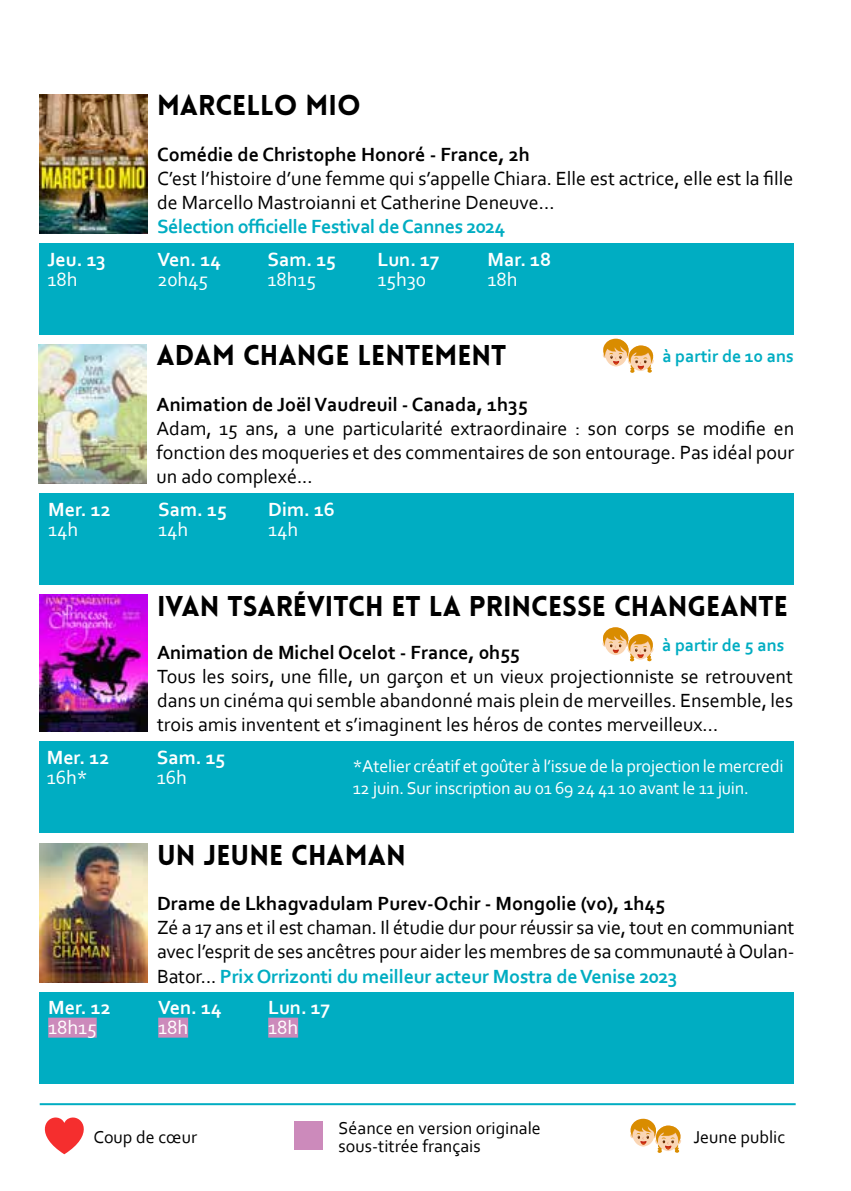
<style>
.page{position:relative;width:851px;height:1191px;background:#fff}
.page>*{position:absolute;margin:0;border:0;box-sizing:border-box;transform-origin:0 0}
.t1{font:900 28px "Lovelo";color:#000}
.t2{font:20px/24px "Corbel";color:#000;text-align:justify}
.t3{font:700 20px "Corbel";color:#000}
.t4{font:700 20px "Corbel";color:#fff}
.t5{font:20px "Corbel";color:#fff}
.t6{font:700 20px "Corbel";letter-spacing:-.02em;color:#00adc2}
.t7{font:18px/21.6px "Corbel";letter-spacing:-.015em;color:#fff}
.t8{font:18px/18px "Corbel";color:#000}
.t9{font:700 18px "Corbel";color:#00adc2}
.s1{font-weight:700;color:#00adc2}
</style>
<div class="page">
<hr style="left:40px;top:1103px;width:755px;height:2px;background:#00adc2">
<svg style="left:44px;top:1117px;width:40px;height:37px"></svg>
<svg style="left:630px;top:1118px;width:51px;height:35px"></svg>
<div style="left:294px;top:1121px;width:29px;height:29px;background:#cc8abb"></div>
<img style="left:39px;top:94px;width:108px;height:139px">
<div style="left:39px;top:243px;width:754px;height:91px;background:#00adc2"></div>
<img style="left:39px;top:344px;width:108px;height:139px">
<div style="left:39px;top:493px;width:754px;height:92px;background:#00adc2"></div>
<img style="left:39px;top:595px;width:108px;height:136px">
<div style="left:39px;top:741px;width:754px;height:91px;background:#00adc2"></div>
<img style="left:39px;top:844px;width:108px;height:138px">
<div style="left:39px;top:992px;width:754px;height:91px;background:#00adc2"></div>
<div style="left:48px;top:1017px;width:49px;height:20px;background:#cc8abb"></div>
<div style="left:158px;top:1017px;width:30px;height:20px;background:#cc8abb"></div>
<div style="left:268px;top:1017px;width:30px;height:20px;background:#cc8abb"></div>
<svg style="left:602px;top:339px;width:52px;height:34px"></svg>
<svg style="left:602px;top:627px;width:52px;height:34px"></svg>
<h1 class="t1" style="left:157px;top:88px;width:205px">MARCELLO MIO</h1>
<p class="t3" style="left:157px;top:142px;width:374px">Comédie de Christophe Honoré - France, 2h</p>
<p class="t2" style="left:157px;top:166px;width:638px">C’est l’histoire d’une femme qui s’appelle Chiara. Elle est actrice, elle est la fille de Marcello Mastroianni et Catherine Deneuve...</p>
<p class="t6" style="left:157px;top:214px;width:350px">Sélection officielle Festival de Cannes 2024</p>
<p class="t4" style="left:47px;top:247px;width:60px">Jeu. 13</p>
<p class="t5" style="left:47px;top:267px;width:31px">18h</p>
<p class="t4" style="left:157px;top:247px;width:65px">Ven. 14</p>
<p class="t5" style="left:157px;top:267px;width:52px">20h45</p>
<p class="t4" style="left:267px;top:247px;width:70px">Sam. 15</p>
<p class="t5" style="left:267px;top:267px;width:50px">18h15</p>
<p class="t4" style="left:377px;top:247px;width:63px">Lun. 17</p>
<p class="t5" style="left:377px;top:267px;width:50px">15h30</p>
<p class="t4" style="left:487px;top:247px;width:65px">Mar. 18</p>
<p class="t5" style="left:487px;top:267px;width:31px">18h</p>
<h1 class="t1" style="left:156px;top:338px;width:351px">ADAM CHANGE LENTEMENT</h1>
<p class="t3" style="left:156px;top:392px;width:373px">Animation de Joël Vaudreuil - Canada, 1h35</p>
<p class="t2" style="left:156px;top:416px;width:639px">Adam, 15 ans, a une particularité extraordinaire : son corps se modifie en fonction des moqueries et des commentaires de son entourage. Pas idéal pour un ado complexé...</p>
<p class="t9" style="left:662px;top:345px;width:133px">à partir de 10 ans</p>
<p class="t4" style="left:48px;top:497px;width:64px">Mer. 12</p>
<p class="t5" style="left:48px;top:517px;width:31px">14h</p>
<p class="t4" style="left:158px;top:497px;width:70px">Sam. 15</p>
<p class="t5" style="left:158px;top:517px;width:31px">14h</p>
<p class="t4" style="left:268px;top:497px;width:68px">Dim. 16</p>
<p class="t5" style="left:268px;top:517px;width:31px">14h</p>
<h1 class="t1" style="left:157px;top:588px;width:632px">IVAN TSARÉVITCH ET LA PRINCESSE CHANGEANTE</h1>
<p class="t3" style="left:157px;top:640px;width:364px">Animation de Michel Ocelot - France, 0h55</p>
<p class="t2" style="left:157px;top:664px;width:637px">Tous les soirs, une fille, un garçon et un vieux projectionniste se retrouvent dans un cinéma qui semble abandonné mais plein de merveilles. Ensemble, les trois amis inventent et s’imaginent les héros de contes merveilleux…</p>
<p class="t9" style="left:662px;top:634px;width:124px">à partir de 5 ans</p>
<p class="t4" style="left:47px;top:745px;width:64px">Mer. 12</p>
<p class="t5" style="left:47px;top:765px;width:42px">16h*</p>
<p class="t4" style="left:157px;top:745px;width:70px">Sam. 15</p>
<p class="t5" style="left:157px;top:765px;width:32px">16h</p>
<p class="t7" style="left:353px;top:755px;width:432px">*Atelier créatif et goûter à l’issue de la projection le mercredi<br>12 juin. Sur inscription au 01 69 24 41 10 avant le 11 juin.</p>
<h1 class="t1" style="left:157px;top:837px;width:250px">UN JEUNE CHAMAN</h1>
<p class="t3" style="left:157px;top:891px;width:509px">Drame de Lkhagvadulam Purev-Ochir - Mongolie (vo), 1h45</p>
<p class="t2" style="left:157px;top:915px;width:638px">Zé a 17 ans et il est chaman. Il étudie dur pour réussir sa vie, tout en communiant avec l’esprit de ses ancêtres pour aider les membres de sa communauté à Oulan-Bator... <span class="s1">Prix Orrizonti du meilleur acteur Mostra de Venise 2023</span></p>
<p class="t4" style="left:48px;top:994px;width:64px">Mer. 12</p>
<p class="t5" style="left:48px;top:1014px;width:50px">18h15</p>
<p class="t4" style="left:158px;top:994px;width:65px">Ven. 14</p>
<p class="t5" style="left:158px;top:1014px;width:31px">18h</p>
<p class="t4" style="left:268px;top:994px;width:63px">Lun. 17</p>
<p class="t5" style="left:268px;top:1014px;width:31px">18h</p>
<p class="t8" style="left:338px;top:1118px;width:204px">Séance en version originale sous-titrée français</p>
<p class="t8" style="left:93px;top:1127px;width:105px">Coup de cœur</p>
<p class="t8" style="left:693px;top:1127px;width:93px">Jeune public</p>
</div>
